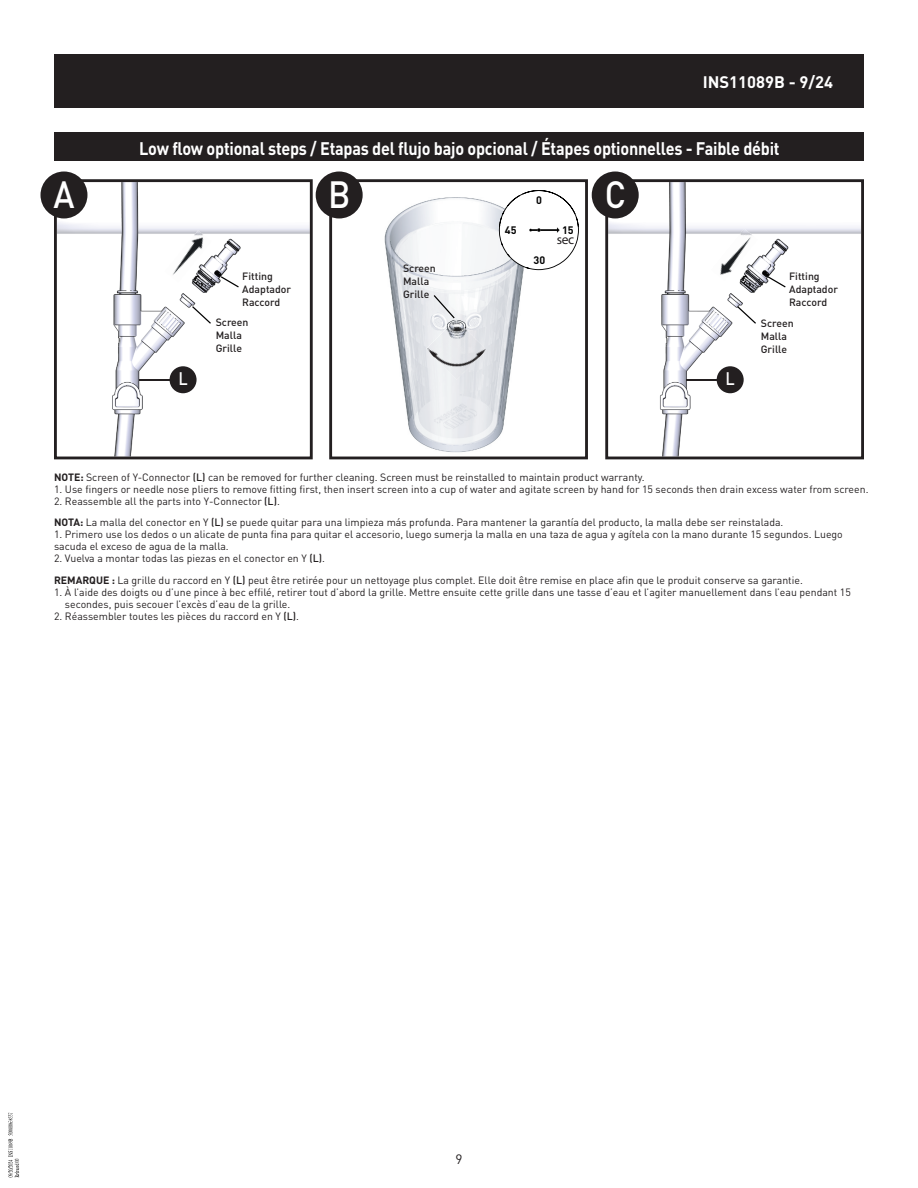
<style>
.page{position:relative;width:918px;height:1188px;background:#fff}
.page>*{position:absolute;margin:0;border:0;box-sizing:border-box;transform-origin:0 0}
.t1{font:500 37.5px "DIN Pro";color:#fff;scale:.9 1}
.t2{font:700 18px "DIN Pro";letter-spacing:-.015em;color:#fff;scale:.9 1}
.t3{font:500 18px "DIN Pro";color:#fff;scale:.9 1}
.t4{font:700 16.5px "DIN Pro";color:#fff}
.t5{font:13.5px "Myriad Pro";color:#231f20}
.t6{font:13.5px "DIN Pro";color:#231f20}
.t7{font:700 10.8px "DIN Pro";color:#030303}
.t8{font:10.5px/12px "DIN Pro";color:#231f20}
.t9{font:10.5px/21.5px "DIN Pro";color:#231f20}
.t10{font:500 10.5px/13px "DIN Pro";color:#231f20}
.s1{font-weight:700}
.s2{font-weight:500}
.s3{font-style:inherit}
</style>
<div class="page">
<div style="left:54px;top:54px;width:810px;height:54px;background:#231f20"></div>
<svg style="left:54px;top:179px;width:259px;height:280px"></svg>
<svg style="left:605px;top:179px;width:259px;height:280px"></svg>
<svg style="left:329px;top:179px;width:259px;height:280px"></svg>
<img style="left:165px;top:230px;width:47px;height:53px">
<img style="left:711px;top:229px;width:47px;height:52px">
<svg style="left:192px;top:306px;width:19px;height:18px"></svg>
<svg style="left:221px;top:276px;width:18px;height:11px"></svg>
<svg style="left:768px;top:276px;width:18px;height:11px"></svg>
<svg style="left:737px;top:306px;width:19px;height:18px"></svg>
<svg style="left:434px;top:295px;width:21px;height:23px"></svg>
<img style="left:426px;top:319px;width:61px;height:61px">
<div style="left:170px;top:366px;width:27px;height:27px;background:#231f20;border-radius:50%"></div>
<hr style="left:139px;top:379px;width:31px;height:2px;background:#231f20">
<div style="left:717px;top:366px;width:27px;height:27px;background:#231f20;border-radius:50%"></div>
<hr style="left:686px;top:379px;width:31px;height:2px;background:#231f20">
<div style="left:54px;top:132px;width:810px;height:29px;background:#231f20"></div>
<div style="left:40px;top:172px;width:47px;height:46px;background:#231f20;border-radius:50%"></div>
<div style="left:316px;top:172px;width:47px;height:46px;background:#231f20;border-radius:50%"></div>
<div style="left:592px;top:172px;width:47px;height:46px;background:#231f20;border-radius:50%"></div>
<svg style="left:499px;top:190px;width:80px;height:80px"></svg>
<svg style="left:8px;top:1113px;width:11px;height:64px"></svg>
<h3 class="t4" style="left:703px;top:68px;width:132px">INS11089B - 9/24</h3>
<h2 class="t2" style="left:139px;top:133px;width:713px">Low flow optional steps / Etapas del flujo bajo opcional / Étapes optionnelles - Faible débit</h2>
<h1 class="t1" style="left:54px;top:169px;width:25px">A</h1>
<h1 class="t1" style="left:328px;top:169px;width:26px">B</h1>
<h1 class="t1" style="left:605px;top:169px;width:25px">C</h1>
<p class="t7" style="left:505px;top:221px;width:13px">45</p>
<p class="t7" style="left:562px;top:221px;width:13px">15</p>
<p class="t7" style="left:536px;top:191px;width:7px">0</p>
<p class="t5" style="left:557px;top:231px;width:19px">sec</p>
<p class="t7" style="left:534px;top:251px;width:13px">30</p>
<p class="t10" style="left:403px;top:261px;width:34px">Screen<br>Malla<br>Grille</p>
<p class="t10" style="left:242px;top:269px;width:50px">Fitting<br>Adaptador<br>Raccord</p>
<p class="t10" style="left:789px;top:269px;width:50px">Fitting<br>Adaptador<br>Raccord</p>
<p class="t10" style="left:761px;top:316px;width:34px">Screen<br>Malla<br>Grille</p>
<p class="t10" style="left:216px;top:315px;width:34px">Screen<br>Malla<br>Grille</p>
<h2 class="t3" style="left:178px;top:367px;width:12px">L</h2>
<h2 class="t3" style="left:726px;top:367px;width:12px">L</h2>
<p class="t9" style="left:54px;top:465px;width:592px"><span class="s1">NOTE:</span> Screen of Y-Connector <span class="s2">(L)</span> can be removed for further cleaning. Screen must be reinstalled to maintain product warranty.</p>
<p class="t8" style="left:54px;top:483px;width:816px">1. Use fingers or needle nose pliers to remove fitting first, then insert screen into a cup of water and agitate screen by hand for 15 seconds then drain excess water from screen.</p>
<p class="t9" style="left:54px;top:489px;width:731px"><span class="s3">2. Reassemble all the parts into Y-Connector</span> <span class="s2">(L)</span><span class="s3">.<br></span><span class="s1">NOTA:</span> La malla del conector en Y <span class="s2">(L)</span> se puede quitar para una limpieza más profunda. Para mantener la garantía del producto, la malla debe ser reinstalada.</p>
<p class="t8" style="left:54px;top:528px;width:790px">1. Primero use los dedos o un alicate de punta fina para quitar el accesorio, luego sumerja la malla en una taza de agua y agítela con la mano durante 15 segundos. Luego sacuda el exceso de agua de la malla.</p>
<p class="t9" style="left:54px;top:547px;width:750px"><span class="s3">2. Vuelva a montar todas las piezas en el conector en Y</span> <span class="s2">(L)</span><span class="s3">.<br></span><span class="s1">REMARQUE :</span> La grille du raccord en Y <span class="s2">(L)</span> peut être retirée pour un nettoyage plus complet. Elle doit être remise en place afin que le produit conserve sa garantie.</p>
<p class="t8" style="left:65px;top:586px;width:787px;text-indent:-11px">1. À l’aide des doigts ou d’une pince à bec effilé, retirer tout d’abord la grille. Mettre ensuite cette grille dans une tasse d’eau et l’agiter manuellement dans l’eau pendant 15 secondes, puis secouer l’excès d’eau de la grille.</p>
<p class="t8" style="left:54px;top:610px;width:246px">2. Réassembler toutes les pièces du raccord en Y <span class="s2">(L)</span>.</p>
<p class="t6" style="left:455px;top:1150px;width:9px">9</p>
</div>
